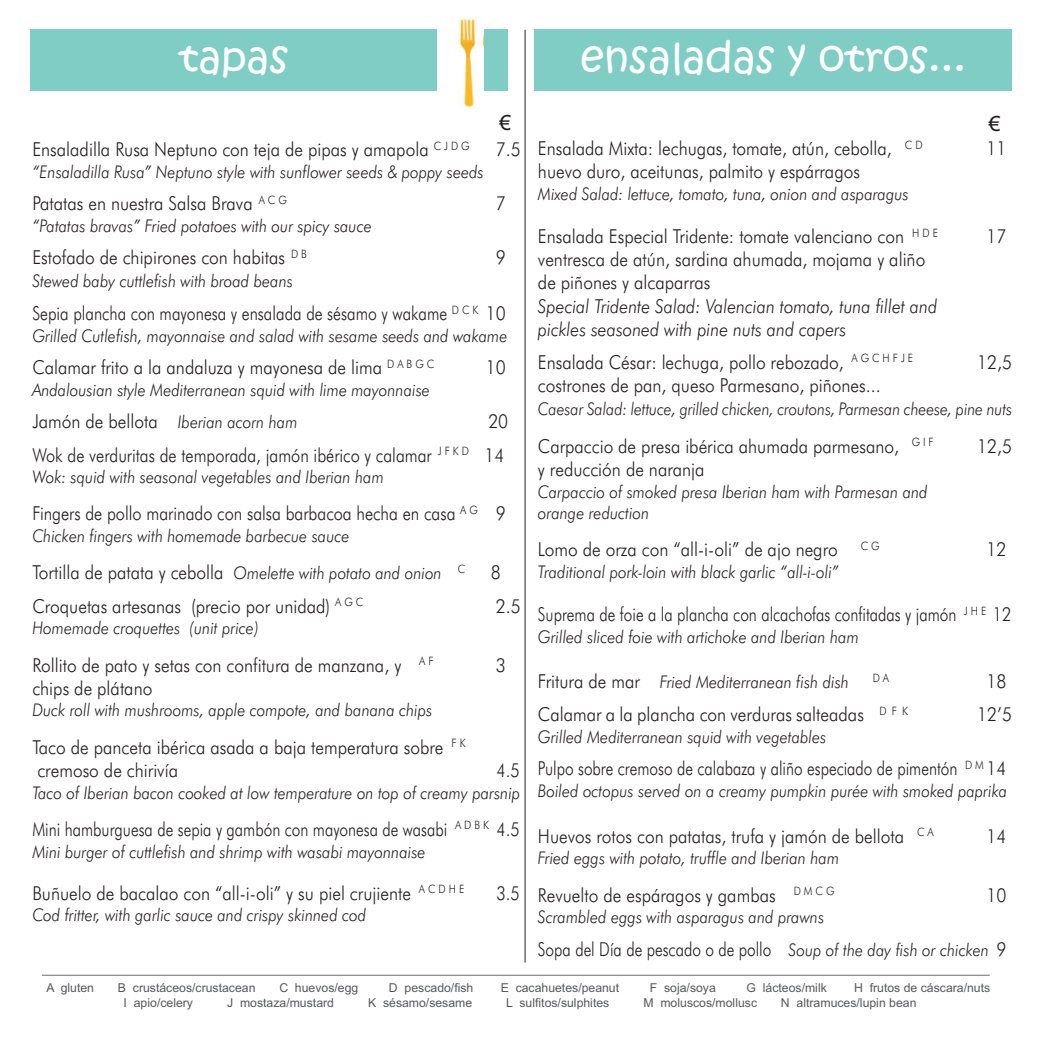
<style>
.page{position:relative;width:1042px;height:1042px;background:#fff}
.page>*{position:absolute;margin:0;border:0;box-sizing:border-box;transform-origin:0 0}
.t1{font:42px "Kristen ITC";color:#fff}
.t2{font:21px "Arial";color:#231f20}
.t3{font:300 19.25px/23.1px "Futura BT";color:#231f20;scale:.9 1}
.t4{font:300 19.25px "Futura BT";color:#231f20;scale:.8 1}
.t5{font:italic 300 19.25px/23.1px "Futura BT";color:#231f20;scale:.9 1}
.t6{font:300 19.25px "Futura BT";color:#231f20;scale:.82 1}
.t7{font:300 19.25px "Futura BT";color:#231f20;scale:.85 1}
.t8{font:300 19.25px "Futura BT";color:#231f20;scale:.84 1}
.t9{font:italic 300 17.5px/21px "Futura BT";color:#231f20;scale:.9 1}
.t10{font:italic 300 17.5px "Futura BT";color:#231f20;scale:.88 1}
.t11{font:12.25px "Arial";color:#57585a}
.t12{font:300 11.55px "Futura BT";color:#231f20;scale:.9 1}
.s1{font-style:normal;font-size:19.25px}
.s2{font-style:italic;font-size:17.5px}
</style>
<div class="page">
<div style="left:534px;top:30px;width:478px;height:61px;background:#80cdc5"></div>
<div style="left:30px;top:30px;width:478px;height:61px;background:#80cdc5"></div>
<hr style="left:524px;top:30px;width:2px;height:932px;background:#808285">
<img style="left:438px;top:17px;width:46px;height:92px">
<hr style="left:42px;top:975px;width:947px;height:1px;background:#6c6d70">
<h1 class="t1" style="left:179px;top:34px;width:111px">tapas</h1>
<h1 class="t1" style="left:580px;top:34px;width:387px">ensaladas y otros...</h1>
<p class="t2" style="left:499px;top:110px;width:13px">€</p>
<p class="t2" style="left:989px;top:111px;width:13px">€</p>
<p class="t3" style="left:32px;top:138px;width:487px">Ensaladilla Rusa Neptuno con teja de pipas y amapola <sup>C</sup> <sup>J</sup> <sup>D</sup> <sup>G</sup></p>
<p class="t3" style="left:496px;top:138px;width:29px">7.5</p>
<p class="t9" style="left:32px;top:161px;width:503px">“Ensaladilla Rusa” Neptuno style with sunflower seeds &amp; poppy seeds</p>
<p class="t3" style="left:32px;top:192px;width:284px">Patatas en nuestra Salsa Brava <sup>A</sup> <sup>C</sup> <sup>G</sup></p>
<p class="t3" style="left:496px;top:192px;width:13px">7</p>
<p class="t9" style="left:32px;top:215px;width:379px">“Patatas bravas” Fried potatoes with our spicy sauce</p>
<p class="t3" style="left:32px;top:246px;width:307px">Estofado de chipirones con habitas <sup>D</sup> <sup>B</sup></p>
<p class="t3" style="left:496px;top:246px;width:13px">9</p>
<p class="t9" style="left:32px;top:271px;width:291px">Stewed baby cuttlefish with broad beans</p>
<p class="t6" style="left:32px;top:302px;width:579px">Sepia plancha con mayonesa y ensalada de sésamo y wakame <sup>D</sup> <sup>C</sup> <sup>K</sup> 10</p>
<p class="t9" style="left:32px;top:326px;width:529px">Grilled Cutlefish, mayonnaise and salad with sesame seeds and wakame</p>
<p class="t3" style="left:32px;top:356px;width:448px">Calamar frito a la andaluza y mayonesa de lima <sup>D</sup> <sup>A</sup> <sup>B</sup> <sup>G</sup> <sup>C</sup></p>
<p class="t3" style="left:486px;top:356px;width:24px">10</p>
<p class="t9" style="left:32px;top:374px;width:443px;line-height:32.2px">Andalousian style Mediterranean squid with lime mayonnaise<br><span class="s1">Jamón de bellota</span> Iberian acorn ham</p>
<p class="t3" style="left:32px;top:405px;width:530px;line-height:33.1px;text-align:right">20<br>Wok de verduritas de temporada, jamón ibérico y calamar <sup>J</sup> <sup>F</sup> <sup>K</sup> <sup>D</sup> 14</p>
<p class="t9" style="left:32px;top:467px;width:392px">Wok: squid with seasonal vegetables and Iberian ham</p>
<p class="t7" style="left:32px;top:502px;width:558px">Fingers de pollo marinado con salsa barbacoa hecha en casa <sup>A</sup> <sup>G</sup> 9</p>
<p class="t9" style="left:32px;top:517px;width:482px;line-height:37.3px">Chicken fingers with homemade barbecue sauce<br><span class="s1">Tortilla de patata y cebolla</span> Omelette with potato and onion <sup>C</sup></p>
<p class="t3" style="left:491px;top:561px;width:13px">8</p>
<p class="t3" style="left:32px;top:594px;width:369px">Croquetas artesanas (precio por unidad) <sup>A</sup> <sup>G</sup> <sup>C</sup></p>
<p class="t3" style="left:496px;top:594px;width:29px">2.5</p>
<p class="t9" style="left:32px;top:618px;width:253px">Homemade croquettes (unit price)</p>
<p class="t3" style="left:32px;top:653px;width:447px">Rollito de pato y setas con confitura de manzana, y <sup>A</sup> <sup>F</sup></p>
<p class="t3" style="left:496px;top:653px;width:13px">3</p>
<p class="t3" style="left:32px;top:676px;width:135px">chips de plátano</p>
<p class="t9" style="left:32px;top:700px;width:446px">Duck roll with mushrooms, apple compote, and banana chips</p>
<p class="t3" style="left:32px;top:735px;width:483px">Taco de panceta ibérica asada a baja temperatura sobre <sup>F</sup> <sup>K </sup>cremoso de chirivía</p>
<p class="t8" style="left:496px;top:759px;width:29px">4.5</p>
<p class="t9" style="left:32px;top:782px;width:544px">Taco of Iberian bacon cooked at low temperature on top of creamy parsnip</p>
<p class="t4" style="left:32px;top:818px;width:611px">Mini hamburguesa de sepia y gambón con mayonesa de wasabi <sup>A</sup> <sup>D</sup> <sup>B</sup> <sup>K</sup> 4.5</p>
<p class="t9" style="left:32px;top:841px;width:438px">Mini burger of cuttlefish and shrimp with wasabi mayonnaise</p>
<p class="t3" style="left:32px;top:881px;width:481px">Buñuelo de bacalao con “all-i-oli” y su piel crujiente <sup>A</sup> <sup>C</sup> <sup>D</sup> <sup>H</sup> <sup>E</sup></p>
<p class="t8" style="left:496px;top:882px;width:29px">3.5</p>
<p class="t9" style="left:32px;top:905px;width:372px">Cod fritter, with garlic sauce and crispy skinned cod</p>
<p class="t3" style="left:538px;top:137px;width:429px">Ensalada Mixta: lechugas, tomate, atún, cebolla, <sup>C</sup> <sup>D</sup></p>
<p class="t3" style="left:986px;top:137px;width:24px">11</p>
<p class="t3" style="left:538px;top:160px;width:359px">huevo duro, aceitunas, palmito y espárragos</p>
<p class="t9" style="left:538px;top:183px;width:413px">Mixed Salad: lettuce, tomato, tuna, onion and asparagus</p>
<p class="t3" style="left:538px;top:225px;width:446px">Ensalada Especial Tridente: tomate valenciano con <sup>H</sup> <sup>D</sup> <sup>E</sup></p>
<p class="t3" style="left:986px;top:225px;width:24px">17</p>
<p class="t3" style="left:538px;top:248px;width:432px">ventresca de atún, sardina ahumada, mojama y aliño de piñones y alcaparras</p>
<p class="t5" style="left:538px;top:294px;width:445px">Special Tridente Salad: Valencian tomato, tuna fillet and pickles seasoned with pine nuts and capers</p>
<p class="t3" style="left:538px;top:350px;width:418px">Ensalada César: lechuga, pollo rebozado, <sup>A</sup> <sup>G</sup> <sup>C</sup> <sup>H</sup> <sup>F</sup> <sup>J</sup> <sup>E</sup></p>
<p class="t3" style="left:977px;top:350px;width:40px">12,5</p>
<p class="t3" style="left:538px;top:373px;width:382px">costrones de pan, queso Parmesano, piñones...</p>
<p class="t10" style="left:538px;top:398px;width:540px">Caesar Salad: lettuce, grilled chicken, croutons, Parmesan cheese, pine nuts</p>
<p class="t3" style="left:538px;top:435px;width:441px">Carpaccio de presa ibérica ahumada parmesano, <sup>G</sup> <sup>I</sup> <sup>F</sup></p>
<p class="t3" style="left:977px;top:435px;width:40px">12,5</p>
<p class="t3" style="left:538px;top:458px;width:187px">y reducción de naranja</p>
<p class="t9" style="left:538px;top:481px;width:434px">Carpaccio of smoked presa Iberian ham with Parmesan and orange reduction</p>
<p class="t3" style="left:538px;top:538px;width:381px">Lomo de orza con “all-i-oli” de ajo negro <sup>C</sup> <sup>G</sup></p>
<p class="t3" style="left:986px;top:538px;width:24px">12</p>
<p class="t9" style="left:538px;top:561px;width:336px">Traditional pork-loin with black garlic “all-i-oli”</p>
<p class="t4" style="left:538px;top:603px;width:593px">Suprema de foie a la plancha con alcachofas confitadas y jamón <sup>J</sup> <sup>H</sup> <sup>E</sup> 12</p>
<p class="t9" style="left:538px;top:626px;width:358px">Grilled sliced foie with artichoke and Iberian ham</p>
<p class="t9" style="left:538px;top:672px;width:347px"><span class="s1">Fritura de mar</span> Fried Mediterranean fish dish</p>
<p class="t12" style="left:872px;top:671px;width:20px">D A</p>
<p class="t3" style="left:986px;top:670px;width:24px">18</p>
<p class="t3" style="left:538px;top:703px;width:413px">Calamar a la plancha con verduras salteadas <sup>D</sup> <sup>F</sup> <sup>K</sup></p>
<p class="t3" style="left:977px;top:703px;width:40px">12’5</p>
<p class="t9" style="left:538px;top:726px;width:322px">Grilled Mediterranean squid with vegetables</p>
<p class="t4" style="left:538px;top:757px;width:587px">Pulpo sobre cremoso de calabaza y aliño especiado de pimentón <sup>D</sup> <sup>M</sup> 14</p>
<p class="t9" style="left:538px;top:780px;width:523px">Boiled octopus served on a creamy pumpkin purée with smoked paprika</p>
<p class="t3" style="left:538px;top:824px;width:441px">Huevos rotos con patatas, trufa y jamón de bellota <sup>C</sup> <sup>A</sup></p>
<p class="t3" style="left:986px;top:824px;width:24px">14</p>
<p class="t9" style="left:538px;top:848px;width:336px">Fried eggs with potato, truffle and Iberian ham</p>
<p class="t3" style="left:538px;top:883px;width:331px">Revuelto de espáragos y gambas <sup>D</sup> <sup>M</sup> <sup>C</sup> <sup>G</sup></p>
<p class="t3" style="left:986px;top:883px;width:24px">10</p>
<p class="t9" style="left:538px;top:907px;width:319px">Scrambled eggs with asparagus and prawns</p>
<p class="t4" style="left:538px;top:937px;width:587px">Sopa del Día de pescado o de pollo <span class="s2">Soup of the day fish or chicken</span> 9</p>
<p class="t11" style="left:46px;top:980px;width:49px">A gluten</p>
<p class="t11" style="left:118px;top:980px;width:139px">B crustáceos/crustacean</p>
<p class="t11" style="left:279px;top:980px;width:80px">C huevos/egg</p>
<p class="t11" style="left:389px;top:980px;width:86px">D pescado/fish</p>
<p class="t11" style="left:501px;top:980px;width:120px">E cacahuetes/peanut</p>
<p class="t11" style="left:650px;top:980px;width:68px">F soja/soya</p>
<p class="t11" style="left:746px;top:980px;width:82px">G lácteos/milk</p>
<p class="t11" style="left:854px;top:980px;width:138px">H frutos de cáscara/nuts</p>
<p class="t11" style="left:124px;top:995px;width:71px">I apio/celery</p>
<p class="t11" style="left:227px;top:995px;width:108px">J mostaza/mustard</p>
<p class="t11" style="left:368px;top:995px;width:106px">K sésamo/sesame</p>
<p class="t11" style="left:506px;top:995px;width:105px">L sulfitos/sulphites</p>
<p class="t11" style="left:643px;top:995px;width:115px">M moluscos/mollusc</p>
<p class="t11" style="left:781px;top:995px;width:137px">N altramuces/lupin bean</p>
</div>
